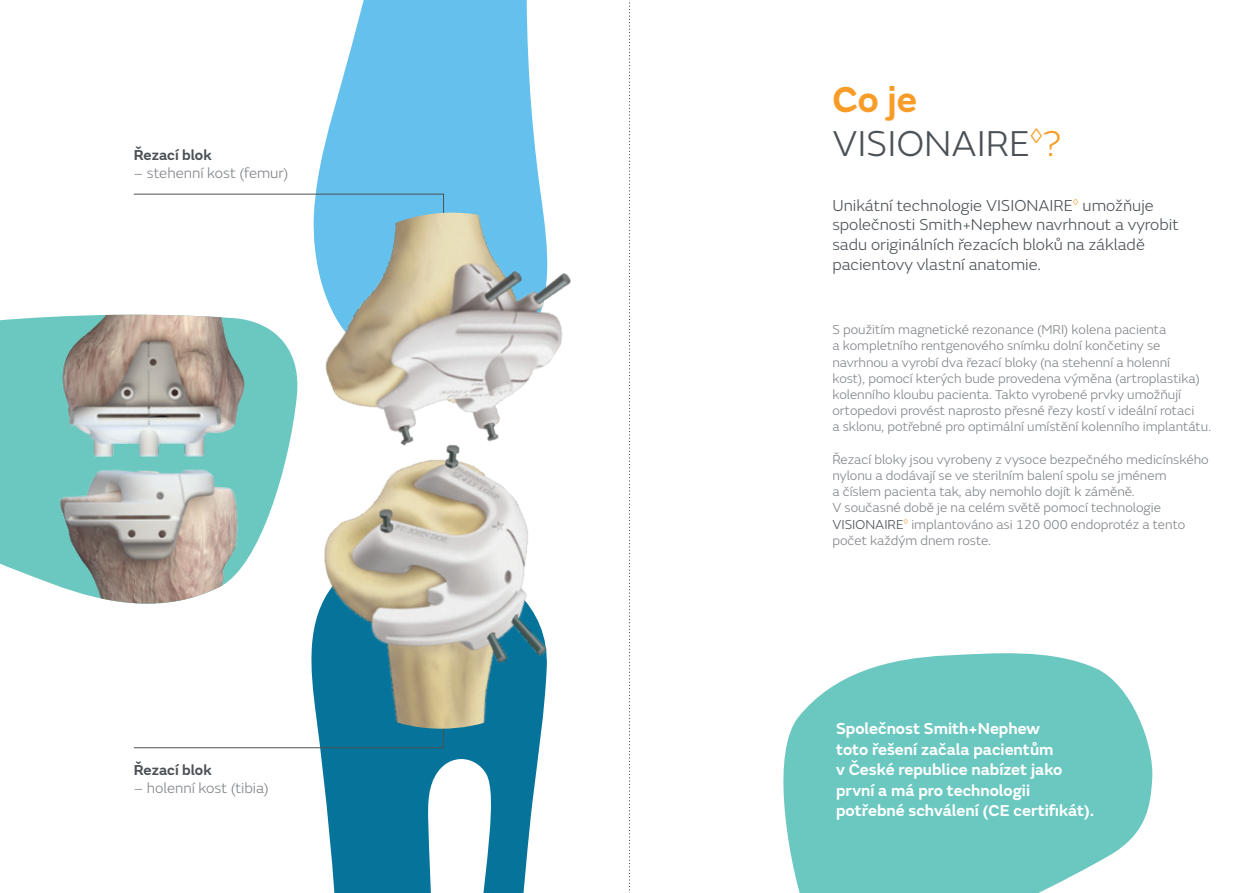
<style>
.page{position:relative;width:1259px;height:893px;background:#fff}
.page>*{position:absolute;margin:0;border:0;box-sizing:border-box;transform-origin:0 0}
.t1{font:300 37.5px/43px "SN Emeric";color:#4b5156}
.t2{font:300 16.5px/19.8px "SN Emeric";color:#4b5156}
.t3{font:600 16.5px/20.5px "SN Emeric";color:#fff}
.t4{font:300 15px "SN Emeric";color:#7f8287}
.t5{font:600 15px "SN Emeric";color:#4b5156}
.t6{font:300 13.5px/16.2px "SN Emeric";color:#7f8287}
.s1{font-weight:600;color:#f89c28}
.s2{color:#f89c28}
.s3{color:#4b5156}
</style>
<div class="page">
<svg style="left:783px;top:653px;width:370px;height:240px;background:#7fcfc8"></svg>
<img style="left:0;top:315px;width:294px;height:289px">
<svg style="left:315px;top:0;width:229px;height:213px;background:#7bc9ee"></svg>
<svg style="left:320px;top:729px;width:222px;height:164px;fill:#06749a"></svg>
<svg style="left:133px;top:193px;width:311px;height:20px"></svg>
<svg style="left:133px;top:729px;width:311px;height:20px"></svg>
<img style="left:294px;top:213px;width:277px;height:211px">
<img style="left:283px;top:424px;width:264px;height:305px">
<svg style="left:629px;top:0;width:1px;height:893px"></svg>
<p class="t5" style="left:134px;top:145px;width:79px">Řezací blok</p>
<p class="t4" style="left:134px;top:164px;width:156px">– stehenní kost (femur)</p>
<p class="t5" style="left:134px;top:761px;width:79px">Řezací blok</p>
<p class="t4" style="left:134px;top:779px;width:136px">– holenní kost (tibia)</p>
<p class="t1" style="left:832px;top:78px;width:230px"><span class="s1">Co je<br></span>VISIONAIRE<sup>◊</sup><span class="s2">?</span></p>
<p class="t2" style="left:832px;top:195px;width:348px">Unikátní technologie VISIONAIRE<sup>◊</sup> umožňuje společnosti Smith+Nephew navrhnout a vyrobit sadu originálních řezacích bloků na základě pacientovy vlastní anatomie.</p>
<p class="t6" style="left:832px;top:321px;width:380px">S použitím magnetické rezonance (MRI) kolena pacienta<br>a kompletního rentgenového snímku dolní končetiny se navrhnou a vyrobí dva řezací bloky (na stehenní a holenní<br>kost), pomocí kterých bude provedena výměna (artroplastika) kolenního kloubu pacienta. Takto vyrobené prvky umožňují ortopedovi provést naprosto přesné řezy kostí v ideální rotaci<br>a sklonu, potřebné pro optimální umístění kolenního implantátu.</p>
<p class="t6" style="left:832px;top:451px;width:378px">Řezací bloky jsou vyrobeny z vysoce bezpečného medicínského nylonu a dodávají se ve sterilním balení spolu se jménem<br>a číslem pacienta tak, aby nemohlo dojít k záměně.<br>V současné době je na celém světě pomocí technologie <span class="s3">VISIONAIRE</span><sup>◊</sup> implantováno asi 120 000 endoprotéz a tento počet každým dnem roste.</p>
<p class="t3" style="left:836px;top:718px;width:259px">Společnost Smith+Nephew<br>toto řešení začala pacientům<br>v České republice nabízet jako první a má pro technologii potřebné schválení (CE certifikát).</p>
</div>
